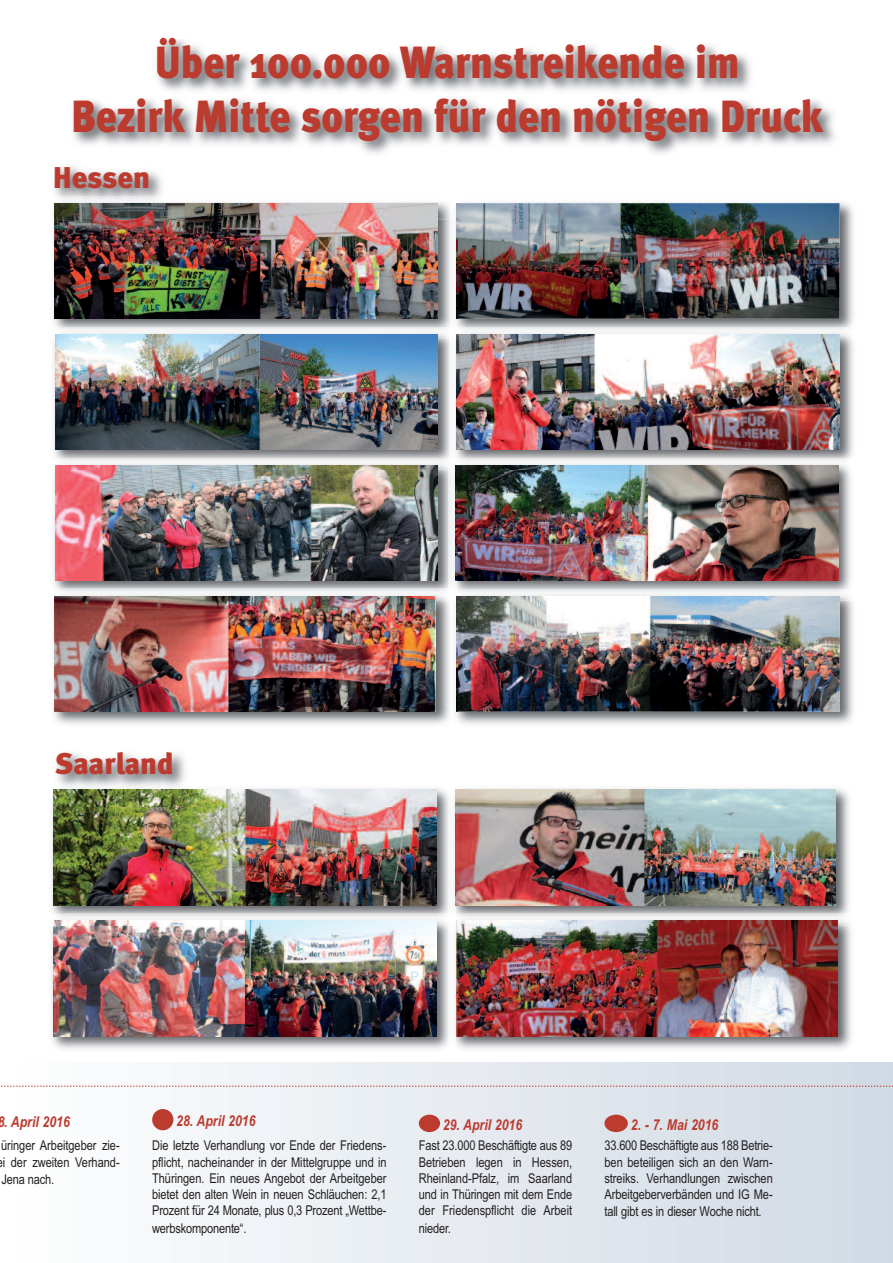
<style>
.page{position:relative;width:893px;height:1263px;background:#fff}
.page>*{position:absolute;margin:0;border:0;box-sizing:border-box;transform-origin:0 0}
.t1{font:900 45px/53.6px "Meta";color:#bc3b2f;text-align:center;scale:.9 1}
.t2{font:900 30px "Meta";color:#bc3b2f}
.t3{font:italic 700 15px "Arial Narrow";color:#bc3b2f}
.t4{font:13.5px/16.4px "Arial Narrow";letter-spacing:-.015em;color:#231f20;text-align:justify}
</style>
<div class="page">
<div style="left:0;top:1063px;width:893px;height:200px;background:linear-gradient(to right,#fefefe,#d1d9e4)"></div>
<img style="left:73px;top:39px;width:762px;height:115px">
<svg style="left:0;top:1085px;width:893px;height:2px;background:#dcc0c1"></svg>
<div style="left:152px;top:1109px;width:21px;height:21px;background:#bc3b2f;border-radius:50%"></div>
<div style="left:419px;top:1115px;width:21px;height:17px;background:#bc3b2f;border-radius:50%"></div>
<div style="left:604px;top:1115px;width:24px;height:17px;background:#bc3b2f;border-radius:50%"></div>
<img style="left:54px;top:167px;width:108px;height:29px">
<img style="left:53px;top:219px;width:405px;height:108px">
<img style="left:438px;top:202px;width:12px;height:17px">
<img style="left:53px;top:203px;width:2px;height:16px">
<img style="left:55px;top:203px;width:383px;height:116px">
<img style="left:458px;top:202px;width:396px;height:256px">
<img style="left:458px;top:203px;width:381px;height:116px">
<img style="left:457px;top:219px;width:1px;height:100px">
<svg style="left:455px;top:203px;width:3px;height:16px"></svg>
<img style="left:53px;top:327px;width:397px;height:131px">
<img style="left:55px;top:334px;width:383px;height:116px">
<img style="left:455px;top:339px;width:3px;height:117px">
<img style="left:457px;top:334px;width:383px;height:116px">
<img style="left:53px;top:458px;width:395px;height:131px">
<img style="left:55px;top:465px;width:383px;height:116px">
<img style="left:458px;top:581px;width:396px;height:143px">
<img style="left:458px;top:469px;width:393px;height:112px">
<img style="left:448px;top:469px;width:10px;height:120px">
<img style="left:459px;top:465px;width:379px;height:4px">
<svg style="left:455px;top:458px;width:4px;height:11px"></svg>
<img style="left:53px;top:589px;width:397px;height:135px">
<img style="left:55px;top:596px;width:381px;height:116px">
<img style="left:459px;top:589px;width:395px;height:11px">
<img style="left:455px;top:600px;width:3px;height:118px">
<img style="left:458px;top:596px;width:382px;height:116px">
<img style="left:457px;top:600px;width:1px;height:112px">
<svg style="left:448px;top:589px;width:11px;height:11px"></svg>
<img style="left:51px;top:788px;width:798px;height:126px">
<img style="left:53px;top:806px;width:383px;height:99px">
<img style="left:249px;top:790px;width:187px;height:16px">
<img style="left:455px;top:790px;width:380px;height:115px">
<img style="left:51px;top:914px;width:397px;height:135px">
<img style="left:53px;top:921px;width:383px;height:115px">
<img style="left:456px;top:914px;width:396px;height:135px">
<img style="left:448px;top:929px;width:8px;height:110px">
<img style="left:456px;top:921px;width:381px;height:115px">
<img style="left:51px;top:753px;width:198px;height:53px">
<h1 class="t1" style="left:72px;top:40px;width:837px">Über 100.000 Warnstreikende im<br>Bezirk Mitte sorgen für den nötigen Druck</h1>
<h2 class="t2" style="left:53px;top:167px;width:99px">Hessen</h2>
<h2 class="t2" style="left:55px;top:754px;width:120px">Saarland</h2>
<p class="t3" style="left:-3px;top:1113px;width:74px">8. April 2016</p>
<p class="t4" style="left:1px;top:1137px;width:120px;line-height:16.8px">üringer Arbeitgeber zie&shy;i der zweiten Verhand-Jena nach.</p>
<p class="t3" style="left:176px;top:1112px;width:81px">28. April 2016</p>
<p class="t4" style="left:152px;top:1137px;width:236px">Die letzte Verhandlung vor Ende der Friedens&shy;pflicht, nacheinander in der Mittelgruppe und in Thüringen. Ein neues Angebot der Arbeitgeber bietet den alten Wein in neuen Schläuchen: 2,1<br>Prozent für 24 Monate, plus 0,3 Prozent „Wettbe&shy;werbskomponente“.</p>
<p class="t3" style="left:443px;top:1116px;width:81px">29. April 2016</p>
<p class="t4" style="left:419px;top:1137px;width:155px">Fast 23.000 Beschäftigte aus 89<br>Betrieben legen in Hessen, Rheinland-Pfalz, im Saarland und in Thüringen mit dem Ende der Friedenspflicht die Arbeit nieder.</p>
<p class="t3" style="left:631px;top:1116px;width:89px">2. - 7. Mai 2016</p>
<p class="t4" style="left:604px;top:1137px;width:170px">33.600 Beschäftigte aus 188 Betrie&shy;ben beteiligen sich an den Warn&shy;streiks. Verhandlungen zwischen Arbeitgeberverbänden und IG Me&shy;tall gibt es in dieser Woche nicht.</p>
</div>
